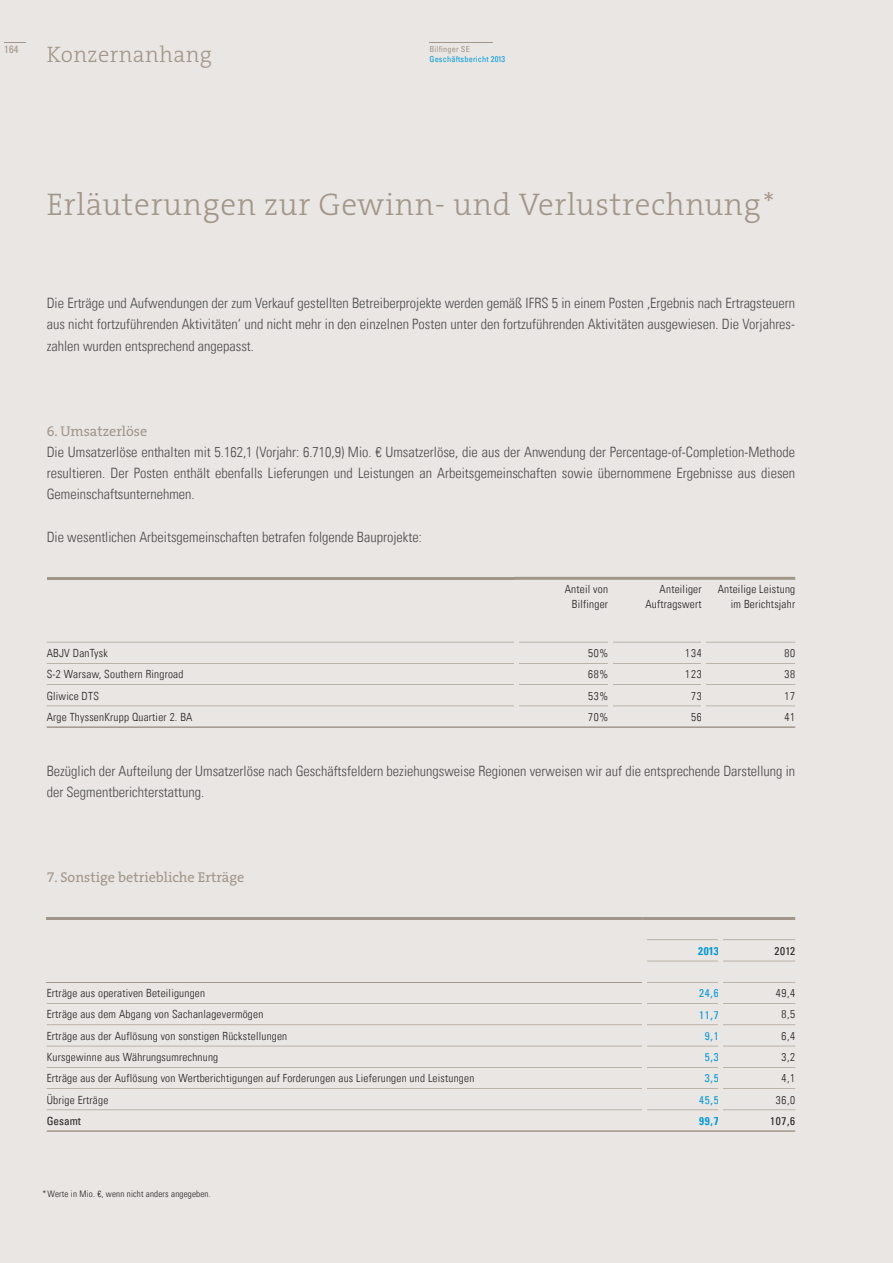
<style>
.page{position:relative;width:893px;height:1263px;background:#eae6e3}
.page>*{position:absolute;margin:0;border:0;box-sizing:border-box;transform-origin:0 0}
.t1{font:300 31.5px "The Serif W3";letter-spacing:.02em;color:#a19689}
.t2{font:300 22.5px "The Serif W3";letter-spacing:.02em;color:#a19689}
.t3{font:14.25px/21.3px "Univers Com 47 Light Cond";color:#4b4c4d;text-align:justify}
.t4{font:14.25px "The Serif W5 Plain";color:#a19689}
.t5{font:11.25px/14.9px "Univers Com 47 Light Cond";letter-spacing:.02em;color:#231f20;text-align:right}
.t6{font:condensed 11.25px "Univers Com 57";color:#009bde}
.t7{font:condensed 11.25px "Univers Com 57";color:#231f20}
.t8{font:11.25px "Univers Com 67 Bold Cond";letter-spacing:.04em;color:#009bde}
.t9{font:condensed 10.5px "Univers Com 57";color:#a19689}
.t10{font:9px "Univers Com 47 Light Cond";letter-spacing:.02em;color:#231f20}
.t11{font:condensed 8.25px "Univers Com 57";letter-spacing:.02em;color:#009bde}
.t12{font:condensed 8.25px "Univers Com 57";letter-spacing:.02em;color:#a19689}
</style>
<div class="page">
<hr style="left:429px;top:42px;width:64px;height:1px;background:#a19689">
<hr style="left:47px;top:577px;width:467px;height:3px;background:#a19689">
<svg style="left:47px;top:663px;width:748px;height:1px"></svg>
<svg style="left:47px;top:684px;width:748px;height:1px"></svg>
<svg style="left:47px;top:642px;width:748px;height:1px"></svg>
<svg style="left:514px;top:577px;width:281px;height:3px"></svg>
<svg style="left:47px;top:706px;width:748px;height:1px"></svg>
<svg style="left:47px;top:726px;width:748px;height:2px"></svg>
<hr style="left:702px;top:625px;width:4px;height:98px;background:#eae6e3">
<hr style="left:608px;top:625px;width:4px;height:98px;background:#eae6e3">
<div style="left:514px;top:625px;width:5px;height:98px;background:#eae6e3"></div>
<svg style="left:647px;top:961px;width:148px;height:1px"></svg>
<svg style="left:647px;top:982px;width:148px;height:1px"></svg>
<svg style="left:642px;top:917px;width:153px;height:3px"></svg>
<svg style="left:647px;top:939px;width:148px;height:1px"></svg>
<hr style="left:47px;top:917px;width:595px;height:3px;background:#a19689">
<hr style="left:47px;top:982px;width:595px;height:1px;background:#a19689">
<svg style="left:47px;top:1003px;width:748px;height:1px"></svg>
<svg style="left:47px;top:1024px;width:748px;height:1px"></svg>
<svg style="left:47px;top:1046px;width:748px;height:1px"></svg>
<svg style="left:47px;top:1110px;width:748px;height:1px"></svg>
<svg style="left:47px;top:1130px;width:748px;height:2px"></svg>
<svg style="left:47px;top:1067px;width:748px;height:1px"></svg>
<svg style="left:47px;top:1088px;width:748px;height:1px"></svg>
<hr style="left:719px;top:923px;width:4px;height:204px;background:#eae6e3">
<hr style="left:642px;top:923px;width:4px;height:204px;background:#eae6e3">
<svg style="left:4px;top:42px;width:21px;height:1px"></svg>
<p class="t9" style="left:4px;top:43px;width:16px">164</p>
<p class="t12" style="left:429px;top:44px;width:42px">Bilfinger SE</p>
<h2 class="t2" style="left:47px;top:46px;width:167px">Konzernanhang</h2>
<p class="t11" style="left:429px;top:54px;width:77px">Geschäftsbericht 2013</p>
<h1 class="t1" style="left:47px;top:192px;width:729px">Erläuterungen zur Gewinn- und Verlustrechnung*</h1>
<p class="t3" style="left:47px;top:292px;width:750px">Die Erträge und Aufwendungen der zum Verkauf gestellten Betreiberprojekte werden gemäß IFRS 5 in einem Posten ‚Ergebnis nach Ertragsteuern aus nicht fortzuführenden Aktivitäten‘ und nicht mehr in den einzelnen Posten unter den fortzuführenden Aktivitäten ausgewiesen. Die Vorjahres&shy;zahlen wurden entsprechend angepasst.</p>
<p class="t4" style="left:47px;top:425px;width:102px">6. Umsatzerlöse</p>
<p class="t3" style="left:47px;top:441px;width:750px">Die Umsatzerlöse enthalten mit 5.162,1 (Vorjahr: 6.710,9) Mio. € Umsatzerlöse, die aus der Anwendung der Percentage-of-Completion-Methode resultieren. Der Posten enthält ebenfalls Lieferungen und Leistungen an Arbeitsgemeinschaften sowie übernommene Ergebnisse aus diesen Gemeinschaftsunternehmen.</p>
<p class="t3" style="left:47px;top:526px;width:377px">Die wesentlichen Arbeitsgemeinschaften betrafen folgende Bauprojekte:</p>
<p class="t5" style="left:565px;top:582px;width:45px">Anteil von<br>Bilfinger</p>
<p class="t5" style="left:645px;top:582px;width:58px">Anteiliger<br>Auftragswert</p>
<p class="t5" style="left:718px;top:582px;width:79px">Anteilige Leistung im Berichtsjahr</p>
<p class="t5" style="left:47px;top:646px;width:63px">ABJV DanTysk</p>
<p class="t5" style="left:588px;top:646px;width:22px">50%</p>
<p class="t5" style="left:685px;top:646px;width:18px">134</p>
<p class="t5" style="left:784px;top:646px;width:12px">80</p>
<p class="t5" style="left:47px;top:667px;width:138px">S-2 Warsaw, Southern Ringroad</p>
<p class="t5" style="left:588px;top:667px;width:22px">68%</p>
<p class="t5" style="left:685px;top:667px;width:18px">123</p>
<p class="t5" style="left:784px;top:667px;width:12px">38</p>
<p class="t5" style="left:47px;top:688px;width:54px">Gliwice DTS</p>
<p class="t5" style="left:588px;top:688px;width:22px">53%</p>
<p class="t5" style="left:691px;top:688px;width:12px">73</p>
<p class="t5" style="left:784px;top:688px;width:12px">17</p>
<p class="t5" style="left:47px;top:709px;width:147px">Arge ThyssenKrupp Quartier 2. BA</p>
<p class="t5" style="left:588px;top:709px;width:22px">70%</p>
<p class="t5" style="left:691px;top:709px;width:12px">56</p>
<p class="t5" style="left:784px;top:709px;width:12px">41</p>
<p class="t3" style="left:47px;top:760px;width:750px">Bezüglich der Aufteilung der Umsatzerlöse nach Geschäftsfeldern beziehungsweise Regionen verweisen wir auf die entsprechende Darstellung in der Segmentberichterstattung.</p>
<p class="t4" style="left:47px;top:872px;width:199px">7. Sonstige betriebliche Erträge</p>
<p class="t8" style="left:698px;top:944px;width:22px">2013</p>
<p class="t7" style="left:774px;top:944px;width:22px">2012</p>
<p class="t5" style="left:47px;top:986px;width:160px">Erträge aus operativen Beteiligungen</p>
<p class="t6" style="left:699px;top:986px;width:21px">24,6</p>
<p class="t5" style="left:776px;top:986px;width:21px">49,4</p>
<p class="t5" style="left:47px;top:1007px;width:218px">Erträge aus dem Abgang von Sachanlagevermögen</p>
<p class="t6" style="left:699px;top:1007px;width:21px">11,7</p>
<p class="t5" style="left:781px;top:1007px;width:15px">8,5</p>
<p class="t5" style="left:47px;top:1028px;width:242px">Erträge aus der Auflösung von sonstigen Rückstellungen</p>
<p class="t6" style="left:705px;top:1029px;width:15px">9,1</p>
<p class="t5" style="left:781px;top:1028px;width:15px">6,4</p>
<p class="t5" style="left:47px;top:1050px;width:173px">Kursgewinne aus Währungsumrechnung</p>
<p class="t6" style="left:705px;top:1050px;width:15px">5,3</p>
<p class="t5" style="left:781px;top:1050px;width:15px">3,2</p>
<p class="t5" style="left:47px;top:1071px;width:429px">Erträge aus der Auflösung von Wertberichtigungen auf Forderungen aus Lieferungen und Leistungen</p>
<p class="t6" style="left:705px;top:1071px;width:15px">3,5</p>
<p class="t5" style="left:781px;top:1071px;width:15px">4,1</p>
<p class="t5" style="left:47px;top:1092px;width:63px">Übrige Erträge</p>
<p class="t6" style="left:699px;top:1092px;width:21px">45,5</p>
<p class="t5" style="left:776px;top:1092px;width:21px">36,0</p>
<p class="t7" style="left:47px;top:1114px;width:36px">Gesamt</p>
<p class="t8" style="left:699px;top:1114px;width:21px">99,7</p>
<p class="t7" style="left:770px;top:1114px;width:27px">107,6</p>
<p class="t10" style="left:42px;top:1189px;width:170px">*Werte in Mio. €, wenn nicht anders angegeben.</p>
</div>
